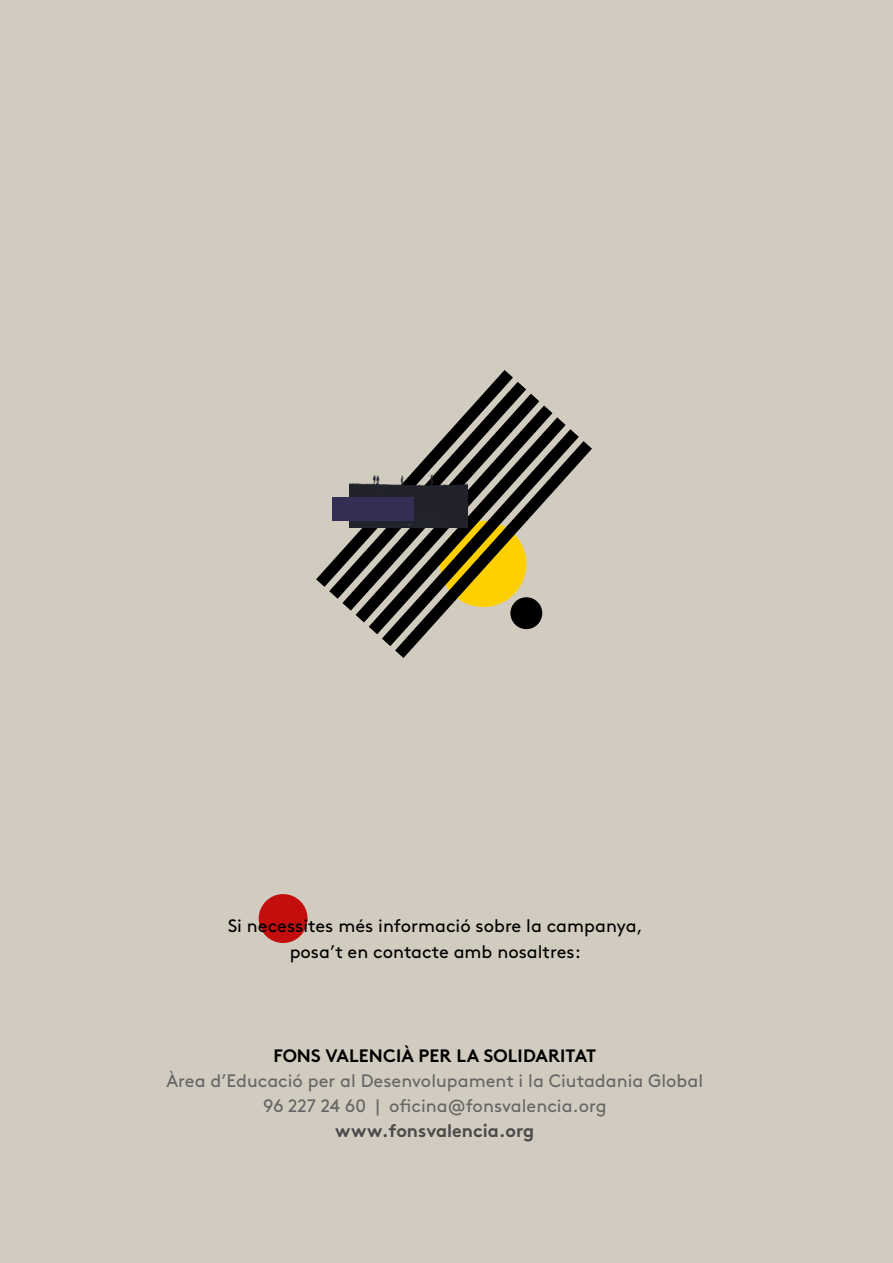
<style>
.page{position:relative;width:893px;height:1263px;background:#d1ccbf}
.page>*{position:absolute;margin:0;border:0;box-sizing:border-box;transform-origin:0 0}
.t1{font:18px/25px "Brown";color:#666;text-align:center}
.t2{font:18px/25.5px "Brown";color:#000;text-align:center}
.t3{font:18px "Brown Bold Alt";letter-spacing:.005em;color:#000}
.t4{font:18px "Brown Bold Alt";color:#4a4a4a}
</style>
<div class="page">
<div style="left:259px;top:894px;width:49px;height:49px;background:#c40d0d;border-radius:50%"></div>
<svg style="left:316px;top:370px;width:276px;height:288px"></svg>
<img style="left:349px;top:421px;width:118px;height:106px">
<div style="left:510px;top:597px;width:32px;height:32px;background:#000;border-radius:50%"></div>
<div style="left:332px;top:497px;width:81px;height:24px;background:#332e54"></div>
<p class="t2" style="left:228px;top:911px;width:417px">Si necessites més informació sobre la campanya, posa’t en contacte amb nosaltres:</p>
<p class="t3" style="left:273px;top:1041px;width:324px">FONS VALENCIÀ PER LA SOLIDARITAT</p>
<p class="t1" style="left:166px;top:1066px;width:538px">Àrea d’Educació per al Desenvolupament i la Ciutadania Global<br>96 227 24 60 | oficina@fonsvalencia.org</p>
<p class="t4" style="left:335px;top:1116px;width:201px">www.fonsvalencia.org</p>
</div>
